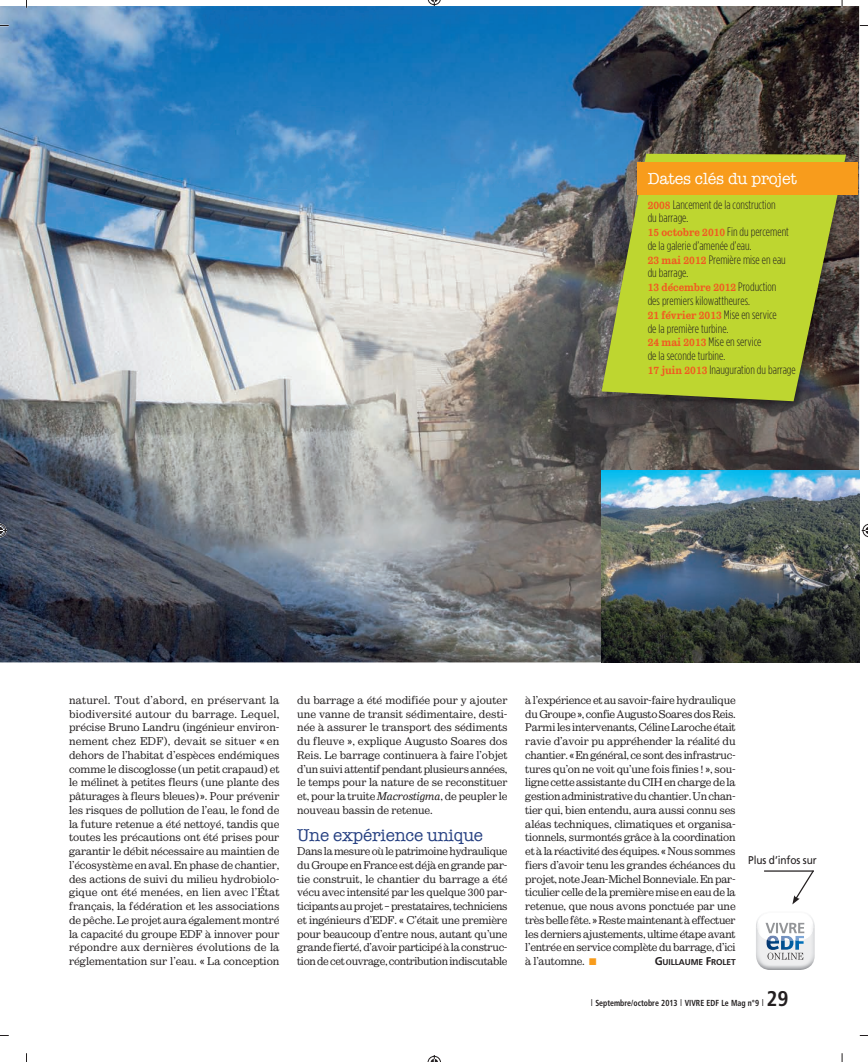
<style>
.page{position:relative;width:868px;height:1062px;background:#fff}
.page>*{position:absolute;margin:0;border:0;box-sizing:border-box;transform-origin:0 0}
.t1{font:17.5px "American Typewriter";letter-spacing:-.01em;color:#264081}
.t2{font:16.25px "American Typewriter";letter-spacing:-.01em;color:#fff}
.t3{font:300 12.25px/13.8px "Gotham Condensed";color:#231f20}
.t4{font:11.25px "Frutiger LT Std";letter-spacing:-.01em;color:#231f20;scale:.9 1}
.t5{font:300 10.62px/13.8px "Sutro";letter-spacing:-.015em;color:#231f20;text-align:justify}
.t6{font:700 10.62px "Sutro Condensed";color:#f15921}
.t7{font:700 condensed 8.75px "Frutiger LT Std";color:#231f20;scale:.9 1}
.t8{font:700 8.5px "Frutiger LT Std";letter-spacing:-.015em;color:#231f20}
.s1{font-family:"Sutro Condensed";font-weight:700;font-size:10.62px;color:#f15921}
.s2{font-family:"Gotham Condensed";font-weight:300;font-size:12.25px;color:#231f20}
.s3{font-style:italic}
.s4{font-size:11.25px}
.s5{font-size:21.25px}
</style>
<div class="page">
<img style="left:0;top:6px;width:858px;height:656px">
<img style="left:598px;top:150px;width:258px;height:262px">
<svg style="left:601px;top:154px;width:244px;height:247px;fill:#bed630"></svg>
<div style="left:637px;top:162px;width:220px;height:32px;background:#f89c1c"></div>
<img style="left:601px;top:470px;width:257px;height:192px">
<img style="left:756px;top:917px;width:58px;height:52px">
<img style="left:804px;top:915px;width:7px;height:5px">
<img style="left:804px;top:920px;width:9px;height:20px">
<img style="left:766px;top:940px;width:37px;height:10px">
<svg style="left:757px;top:917px;width:47px;height:23px"></svg>
<svg style="left:767px;top:953px;width:36px;height:7px"></svg>
<svg style="left:792px;top:870px;width:22px;height:34px"></svg>
<hr style="left:763px;top:870px;width:50px;height:2px;background:#231f20">
<svg style="left:425px;top:0;width:18px;height:7px"></svg>
<svg style="left:427px;top:1055px;width:14px;height:7px"></svg>
<svg style="left:0;top:521px;width:8px;height:18px"></svg>
<svg style="left:859px;top:521px;width:9px;height:18px"></svg>
<h2 class="t2" style="left:647px;top:169px;width:151px">Dates clés du projet</h2>
<p class="t3" style="left:647px;top:197px;width:143px"><span class="s1">2008</span> Lancement de la construction<br>du barrage.<br><span class="s1">15 octobre 2010</span> Fin du percement de la galerie d’amenée d’eau.<br><span class="s1">23 mai 2012</span> Première mise en eau du barrage.</p>
<p class="t6" style="left:647px;top:281px;width:130px">13 décembre 2012 <span class="s2">Production</span></p>
<p class="t3" style="left:647px;top:294px;width:104px">des premiers kilowattheures.</p>
<p class="t6" style="left:647px;top:308px;width:130px">21 février 2013 <span class="s2">Mise en service</span></p>
<p class="t3" style="left:647px;top:321px;width:150px">de la première turbine.<br><span class="s1">24 mai 2013</span> Mise en service<br>de la seconde turbine.<br><span class="s1">17 juin 2013</span> Inauguration du barrage</p>
<p class="t5" style="left:69px;top:693px;width:212px">naturel. Tout d’abord, en préservant la biodiversité autour du barrage. Lequel, précise Bruno Landru (ingénieur environ&shy;nement chez EDF), devait se situer « en dehors de l’habitat d’espèces endémiques comme le discoglosse (un petit crapaud) et le mélinet à petites fleurs (une plante des pâturages à fleurs bleues)». Pour prévenir les risques de pollution de l’eau, le fond de la future retenue a été nettoyé, tandis que toutes les précautions ont été prises pour garantir le débit nécessaire au maintien de l’écosystème en aval. En phase de chantier, des actions de suivi du milieu hydrobiolo&shy;gique ont été menées, en lien avec l’État français, la fédération et les associations de pêche. Le projet aura également montré la capacité du groupe EDF à innover pour répondre aux dernières évolutions de la réglementation sur l’eau. « La conception</p>
<p class="t5" style="left:297px;top:693px;width:212px">du barrage a été modifiée pour y ajouter une vanne de transit sédimentaire, desti&shy;née à assurer le transport des sédiments du fleuve », explique Augusto Soares dos Reis. Le barrage continuera à faire l’objet d’un suivi attentif pendant plusieurs années, le temps pour la nature de se reconstituer et, pour la truite <span class="s3">Macrostigma</span>, de peupler le nouveau bassin de retenue.</p>
<h1 class="t1" style="left:297px;top:825px;width:187px">Une expérience unique</h1>
<p class="t5" style="left:297px;top:844px;width:212px">Dans la mesure où le patrimoine hydraulique du Groupe en France est déjà en grande par&shy;tie construit, le chantier du barrage a été vécu avec intensité par les quelque 300 par&shy;ticipants au projet – prestataires, techniciens et ingénieurs d’EDF. « C’était une première pour beaucoup d’entre nous, autant qu’une grande fierté, d’avoir participé à la construc&shy;tion de cet ouvrage, contribution indiscutable</p>
<p class="t5" style="left:525px;top:693px;width:212px">à l’expérience et au savoir-faire hydraulique du Groupe », confie Augusto Soares dos Reis.<br>Parmi les intervenants, Céline Laroche était ravie d’avoir pu appréhender la réalité du chantier. « En général, ce sont des infrastruc&shy;tures qu’on ne voit qu’une fois finies ! », sou&shy;ligne cette assistante du CIH en charge de la gestion administrative du chantier. Un chan&shy;tier qui, bien entendu, aura aussi connu ses aléas techniques, climatiques et organisa&shy;tionnels, surmontés grâce à la coordination et à la réactivité des équipes. « Nous sommes fiers d’avoir tenu les grandes échéances du projet, note Jean-Michel Bonneviale. En par&shy;ticulier celle de la première mise en eau de la retenue, que nous avons ponctuée par une très belle fête. » Reste maintenant à effectuer les derniers ajustements, ultime étape avant l’entrée en service complète du barrage, d’ici à l’automne.</p>
<p class="t8" style="left:654px;top:957px;width:82px"><span class="s4">G</span>UILLAUME <span class="s4">F</span>ROLET</p>
<p class="t4" style="left:748px;top:853px;width:78px">Plus d’infos sur</p>
<p class="t7" style="left:591px;top:998px;width:221px">❘ Septembre/octobre 2013 ❘ VIVRE EDF Le Mag n°9 ❘ <span class="s5">29</span></p>
</div>
